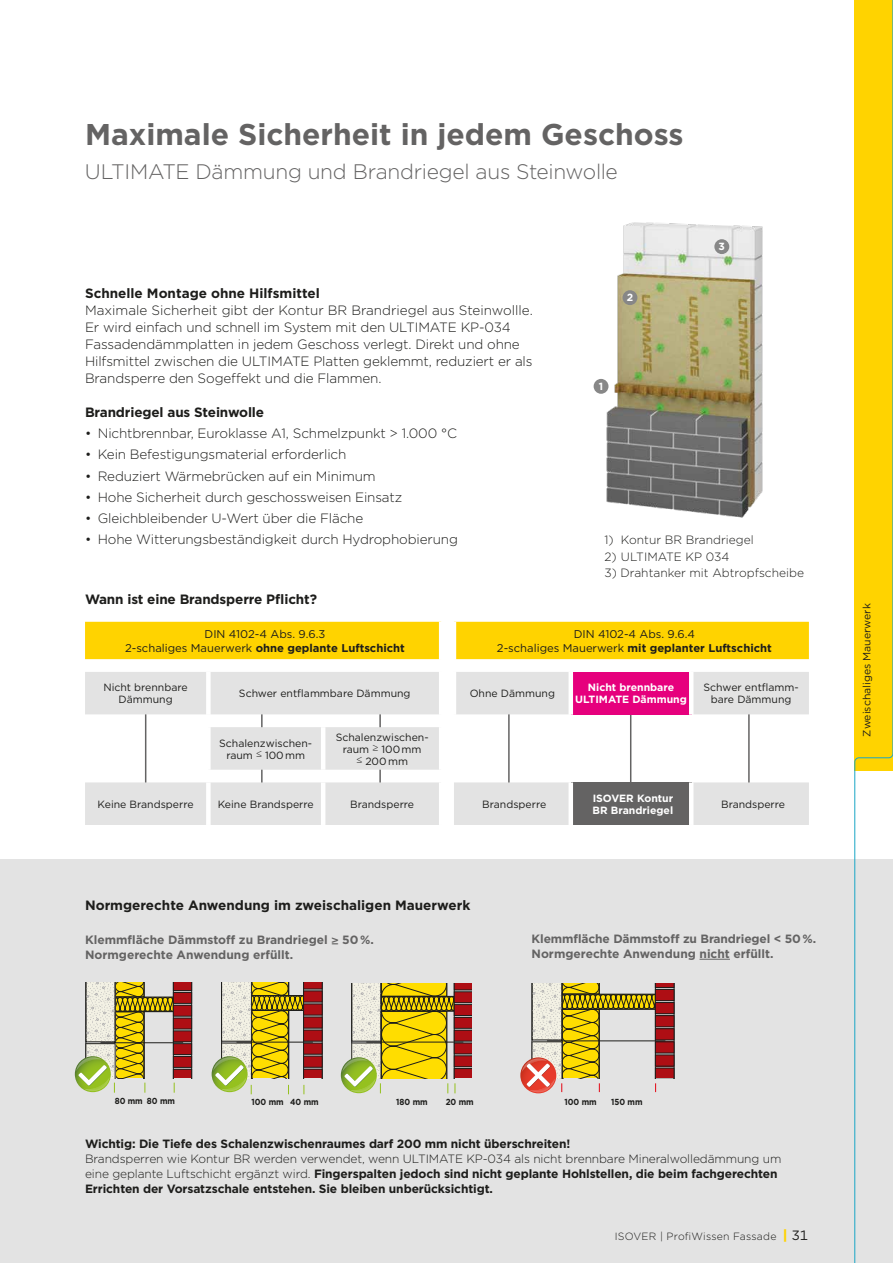
<style>
.page{position:relative;width:893px;height:1263px;background:#fff}
.page>*{position:absolute;margin:0;border:0;box-sizing:border-box;transform-origin:0 0}
.t1{font:700 30px "Gotham";color:#646363}
.t2{font:300 21px "Gotham";letter-spacing:-.015em;color:#646363}
.t3{font:300 13.5px/17px "Gotham";letter-spacing:-.01em;color:#1d1d1b}
.t4{font:700 13.5px "Gotham";color:#1d1d1b}
.t5{font:300 12px/15px "Gotham";letter-spacing:-.01em;color:#1d1d1b}
.t6{font:700 12px/15px "Gotham";color:#646363}
.t7{font:700 12px "Gotham";letter-spacing:-.01em;color:#1d1d1b}
.t8{font:11.25px/14.2px "Gotham";color:#1d1d1b;text-align:center}
.t9{font:10.5px/12px "Gotham";color:#1d1d1b;text-align:center}
.t10{font:700 10.5px/12px "Gotham";color:#fff;text-align:center}
.t11{font:300 10.5px "Gotham";letter-spacing:.02em;color:#1d1d1b}
.t12{font:700 10.35px "Gotham";color:#fff}
.t13{font:700 8.85px "Gotham";color:#1d1d1b;scale:.9 1}
.s1{font-weight:700}
.s2{font-family:"Helvetica";font-weight:300}
.s3{font-family:"Helvetica Neue"}
.s4{font-weight:900;font-size:13.5px;color:#ffd300}
.s5{font-weight:400;font-size:13.5px}
</style>
<div class="page">
<div style="left:0;top:859px;width:893px;height:404px;background:#e3e3e3"></div>
<svg style="left:342px;top:983px;width:130px;height:110px"></svg>
<svg style="left:520px;top:1057px;width:36px;height:36px"></svg>
<svg style="left:522px;top:983px;width:152px;height:109px"></svg>
<svg style="left:213px;top:982px;width:110px;height:112px"></svg>
<svg style="left:76px;top:982px;width:116px;height:111px"></svg>
<div style="left:85px;top:622px;width:724px;height:37px;background:#ffd300"></div>
<svg style="left:85px;top:672px;width:724px;height:153px;fill:#e3e3e3"></svg>
<svg style="left:441px;top:672px;width:13px;height:153px"></svg>
<div style="left:571px;top:672px;width:120px;height:42px;background:#e6007d"></div>
<div style="left:571px;top:782px;width:120px;height:43px;background:#646363"></div>
<hr style="left:439px;top:622px;width:4px;height:37px;background:#fff">
<hr style="left:452px;top:622px;width:4px;height:37px;background:#fff">
<div style="left:206px;top:672px;width:5px;height:42px;background:#fff"></div>
<hr style="left:439px;top:672px;width:4px;height:42px;background:#fff">
<hr style="left:452px;top:672px;width:4px;height:42px;background:#fff">
<div style="left:568px;top:672px;width:5px;height:42px;background:#fff"></div>
<hr style="left:689px;top:672px;width:4px;height:42px;background:#fff">
<div style="left:206px;top:714px;width:5px;height:13px;background:#fff"></div>
<hr style="left:439px;top:714px;width:4px;height:13px;background:#fff">
<hr style="left:452px;top:714px;width:4px;height:13px;background:#fff">
<div style="left:568px;top:714px;width:5px;height:13px;background:#fff"></div>
<hr style="left:689px;top:714px;width:4px;height:13px;background:#fff">
<div style="left:206px;top:727px;width:5px;height:43px;background:#fff"></div>
<hr style="left:321px;top:727px;width:4px;height:43px;background:#fff">
<hr style="left:439px;top:727px;width:4px;height:43px;background:#fff">
<hr style="left:452px;top:727px;width:4px;height:43px;background:#fff">
<div style="left:568px;top:727px;width:5px;height:43px;background:#fff"></div>
<hr style="left:689px;top:727px;width:4px;height:43px;background:#fff">
<div style="left:206px;top:782px;width:5px;height:43px;background:#fff"></div>
<hr style="left:321px;top:782px;width:4px;height:43px;background:#fff">
<hr style="left:439px;top:782px;width:4px;height:43px;background:#fff">
<div style="left:568px;top:782px;width:5px;height:43px;background:#fff"></div>
<hr style="left:689px;top:782px;width:4px;height:43px;background:#fff">
<img style="left:593px;top:222px;width:170px;height:296px">
<hr style="left:699px;top:959px;width:31px;height:1px;background:#646363">
<div style="left:594px;top:379px;width:14px;height:15px;background:#878787;border-radius:50%"></div>
<div style="left:622px;top:290px;width:15px;height:15px;background:#878787;border-radius:50%"></div>
<div style="left:714px;top:239px;width:15px;height:15px;background:#878787;border-radius:50%"></div>
<svg style="left:855px;top:0;width:38px;height:1263px"></svg>
<h1 class="t1" style="left:85px;top:114px;width:600px">Maximale Sicherheit in jedem Geschoss</h1>
<h2 class="t2" style="left:85px;top:158px;width:535px">ULTIMATE Dämmung und Brandriegel aus Steinwolle</h2>
<p class="t12" style="left:719px;top:240px;width:8px">3</p>
<p class="t4" style="left:85px;top:284px;width:236px">Schnelle Montage ohne Hilfsmittel</p>
<p class="t3" style="left:85px;top:301px;width:449px">Maximale Sicherheit gibt der Kontur BR Brandriegel aus Steinwollle.<br>Er wird einfach und schnell im System mit den ULTIMATE KP-034<br>Fassadendämmplatten in jedem Geschoss verlegt. Direkt und ohne Hilfsmittel zwischen die ULTIMATE Platten geklemmt, reduziert er als Brandsperre den Sogeffekt und die Flammen.</p>
<p class="t4" style="left:85px;top:403px;width:181px">Brandriegel aus Steinwolle</p>
<p class="t3" style="left:85px;top:424px;width:373px">• Nichtbrennbar, Euroklasse A1, Schmelzpunkt &gt; 1.000 °C</p>
<p class="t3" style="left:85px;top:446px;width:263px">• Kein Befestigungsmaterial erforderlich</p>
<p class="t3" style="left:85px;top:467px;width:292px">• Reduziert Wärmebrücken auf ein Minimum</p>
<p class="t3" style="left:85px;top:488px;width:319px">• Hohe Sicherheit durch geschossweisen Einsatz</p>
<p class="t3" style="left:85px;top:509px;width:280px">• Gleichbleibender U-Wert über die Fläche</p>
<p class="t3" style="left:85px;top:531px;width:374px">• Hohe Witterungsbeständigkeit durch Hydrophobierung</p>
<p class="t4" style="left:85px;top:590px;width:233px">Wann ist eine Brandsperre Pflicht?</p>
<p class="t12" style="left:627px;top:291px;width:8px">2</p>
<p class="t12" style="left:599px;top:379px;width:6px">1</p>
<p class="t5" style="left:604px;top:532px;width:151px">1) Kontur BR Brandriegel</p>
<p class="t5" style="left:604px;top:548px;width:127px">2) ULTIMATE KP 034</p>
<p class="t5" style="left:604px;top:565px;width:201px">3) Drahtanker mit Abtropfscheibe</p>
<p class="t8" style="left:125px;top:626px;width:281px">DIN 4102-4 Abs. 9.6.3<br>2-schaliges Mauerwerk <span class="s1">ohne geplante Luftschicht</span></p>
<p class="t8" style="left:497px;top:626px;width:276px">DIN 4102-4 Abs. 9.6.4<br>2-schaliges Mauerwerk <span class="s1">mit geplanter Luftschicht</span></p>
<p class="t9" style="left:103px;top:681px;width:86px">Nicht brennbare<br>Dämmung</p>
<p class="t9" style="left:239px;top:687px;width:173px">Schwer entflammbare Dämmung</p>
<p class="t9" style="left:470px;top:687px;width:87px">Ohne Dämmung</p>
<p class="t10" style="left:575px;top:682px;width:113px">Nicht brennbare<br>ULTIMATE Dämmung</p>
<p class="t9" style="left:704px;top:681px;width:97px">Schwer entflamm&shy;bare Dämmung</p>
<p class="t9" style="left:219px;top:737px;width:95px">Schalenzwischen&shy;raum <span class="s2">≤</span> 100 mm</p>
<p class="t9" style="left:336px;top:731px;width:95px">Schalenzwischen&shy;raum <span class="s2">≥</span> 100 mm<br><span class="s2">≤</span> 200 mm</p>
<p class="t9" style="left:98px;top:798px;width:98px">Keine Brandsperre</p>
<p class="t9" style="left:218px;top:798px;width:98px">Keine Brandsperre</p>
<p class="t9" style="left:350px;top:798px;width:65px">Brandsperre</p>
<p class="t9" style="left:482px;top:798px;width:65px">Brandsperre</p>
<p class="t10" style="left:593px;top:792px;width:82px;text-align:left">ISOVER Kontur<br>BR Brandriegel</p>
<p class="t9" style="left:721px;top:798px;width:65px">Brandsperre</p>
<p class="t4" style="left:85px;top:896px;width:387px">Normgerechte Anwendung im zweischaligen Mauerwerk</p>
<p class="t6" style="left:85px;top:932px;width:290px">Klemmfläche Dämmstoff zu Brandriegel <span class="s3">≥</span> 50 %.<br>Normgerechte Anwendung erfüllt.</p>
<p class="t6" style="left:531px;top:931px;width:286px">Klemmfläche Dämmstoff zu Brandriegel &lt; 50 %.<br>Normgerechte Anwendung nicht erfüllt.</p>
<p class="t9" style="left:861px;top:736px;width:135px;rotate:-90deg">Zweischaliges Mauerwerk</p>
<p class="t13" style="left:115px;top:1095px;width:69px">80 mm 80 mm</p>
<p class="t13" style="left:251px;top:1096px;width:76px">100 mm 40 mm</p>
<p class="t13" style="left:396px;top:1095px;width:36px">180 mm</p>
<p class="t13" style="left:446px;top:1095px;width:33px">20 mm</p>
<p class="t13" style="left:564px;top:1095px;width:37px">100 mm</p>
<p class="t13" style="left:611px;top:1095px;width:36px">150 mm</p>
<p class="t7" style="left:85px;top:1135px;width:487px">Wichtig: Die Tiefe des Schalenzwischenraumes darf 200 mm nicht überschreiten!</p>
<p class="t5" style="left:85px;top:1151px;width:698px">Brandsperren wie Kontur BR werden verwendet, wenn ULTIMATE KP-034 als nicht brennbare Mineralwolledämmung um eine geplante Luftschicht ergänzt wird. <span class="s1">Fingerspalten jedoch sind nicht geplante Hohlstellen, die beim fachgerechten<br>Errichten der Vorsatzschale entstehen. Sie bleiben unberücksichtigt.</span></p>
<p class="t11" style="left:615px;top:1230px;width:195px">ISOVER | ProfiWissen Fassade <span class="s4">|</span> <span class="s5">31</span></p>
</div>
